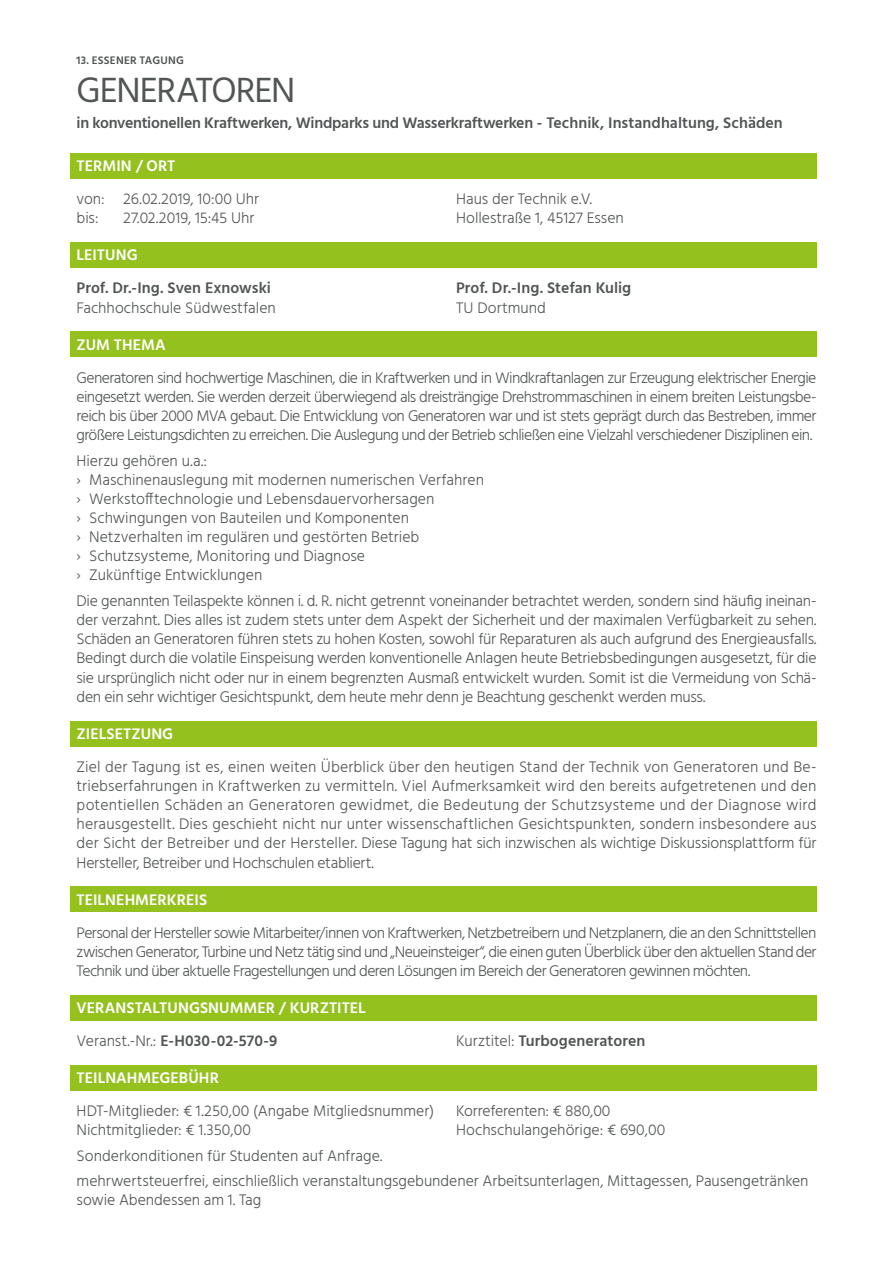
<style>
.page{position:relative;width:893px;height:1263px;background:#fff}
.page>*{position:absolute;margin:0;border:0;box-sizing:border-box;transform-origin:0 0}
.t1{font:36px "Hind";letter-spacing:-.035em;color:#525556}
.t2{font:300 15.75px/19.2px "Hind";letter-spacing:-.005em;color:#525556;text-align:justify}
.t3{font:600 15.75px "Hind";letter-spacing:-.005em;color:#525556}
.t4{font:600 15.75px/33px "Hind";letter-spacing:.005em;color:#fff}
.t5{font:600 11.25px "Hind";letter-spacing:.02em;color:#525556}
.s1{font-weight:300;color:#525556}
.s2{color:#525556}
.s3{font-weight:300}
</style>
<div class="page">
<div style="left:70px;top:153px;width:746px;height:26px;background:#95c11f"></div>
<div style="left:70px;top:242px;width:746px;height:26px;background:#95c11f"></div>
<div style="left:70px;top:332px;width:746px;height:25px;background:#95c11f"></div>
<div style="left:70px;top:721px;width:746px;height:25px;background:#95c11f"></div>
<div style="left:70px;top:887px;width:746px;height:25px;background:#95c11f"></div>
<div style="left:70px;top:995px;width:746px;height:25px;background:#95c11f"></div>
<div style="left:70px;top:1065px;width:746px;height:26px;background:#95c11f"></div>
<p class="t5" style="left:77px;top:52px;width:109px">13. ESSENER TAGUNG</p>
<h1 class="t1" style="left:77px;top:66px;width:220px">GENERATOREN</h1>
<p class="t3" style="left:77px;top:111px;width:708px">in konventionellen Kraftwerken, Windparks und Wasserkraftwerken - Technik, Instandhaltung, Schäden</p>
<p class="t4" style="left:77px;top:150px;width:100px">TERMIN / ORT</p>
<p class="t2" style="left:77px;top:190px;width:184px">von: 26.02.2019, 10:00 Uhr</p>
<p class="t2" style="left:456px;top:190px;width:138px">Haus der Technik e.V.</p>
<p class="t2" style="left:77px;top:209px;width:24px">bis:</p>
<p class="t2" style="left:123px;top:209px;width:133px">27.02.2019, 15:45 Uhr</p>
<p class="t2" style="left:456px;top:209px;width:169px">Hollestraße 1, 45127 Essen</p>
<p class="t4" style="left:77px;top:240px;width:63px">LEITUNG</p>
<p class="t3" style="left:77px;top:277px;width:196px">Prof. Dr.-Ing. Sven Exnowski</p>
<p class="t3" style="left:456px;top:277px;width:177px">Prof. Dr.-Ing. Stefan Kulig</p>
<p class="t2" style="left:77px;top:299px;width:201px">Fachhochschule Südwestfalen</p>
<p class="t2" style="left:456px;top:299px;width:91px">TU Dortmund</p>
<p class="t4" style="left:77px;top:329px;width:91px">ZUM THEMA</p>
<p class="t2" style="left:77px;top:369px;width:741px">Generatoren sind hochwertige Maschinen, die in Kraftwerken und in Windkraftanlagen zur Erzeugung elektrischer Energie eingesetzt werden. Sie werden derzeit überwiegend als dreisträngige Drehstrommaschinen in einem breiten Leistungsbe&shy;reich bis über 2000 MVA gebaut. Die Entwicklung von Generatoren war und ist stets geprägt durch das Bestreben, immer größere Leistungsdichten zu erreichen. Die Auslegung und der Betrieb schließen eine Vielzahl verschiedener Disziplinen ein.</p>
<p class="t2" style="left:77px;top:452px;width:409px;text-align:left">Hierzu gehören u.a.:<br>› Maschinenauslegung mit modernen numerischen Verfahren › Werkstofftechnologie und Lebensdauervorhersagen<br>› Schwingungen von Bauteilen und Komponenten<br>› Netzverhalten im regulären und gestörten Betrieb<br>› Schutzsysteme, Monitoring und Diagnose<br>› Zukünftige Entwicklungen</p>
<p class="t2" style="left:77px;top:592px;width:741px">Die genannten Teilaspekte können i. d. R. nicht getrennt voneinander betrachtet werden, sondern sind häufig ineinan&shy;der verzahnt. Dies alles ist zudem stets unter dem Aspekt der Sicherheit und der maximalen Verfügbarkeit zu sehen.<br>Schäden an Generatoren führen stets zu hohen Kosten, sowohl für Reparaturen als auch aufgrund des Energieausfalls.<br>Bedingt durch die volatile Einspeisung werden konventionelle Anlagen heute Betriebsbedingungen ausgesetzt, für die sie ursprünglich nicht oder nur in einem begrenzten Ausmaß entwickelt wurden. Somit ist die Vermeidung von Schä&shy;den ein sehr wichtiger Gesichtspunkt, dem heute mehr denn je Beachtung geschenkt werden muss.</p>
<p class="t4" style="left:77px;top:718px;width:98px">ZIELSETZUNG</p>
<p class="t2" style="left:77px;top:758px;width:741px">Ziel der Tagung ist es, einen weiten Überblick über den heutigen Stand der Technik von Generatoren und Be&shy;triebserfahrungen in Kraftwerken zu vermitteln. Viel Aufmerksamkeit wird den bereits aufgetretenen und den potentiellen Schäden an Generatoren gewidmet, die Bedeutung der Schutzsysteme und der Diagnose wird herausgestellt. Dies geschieht nicht nur unter wissenschaftlichen Gesichtspunkten, sondern insbesondere aus der Sicht der Betreiber und der Hersteller. Diese Tagung hat sich inzwischen als wichtige Diskussionsplattform für Hersteller, Betreiber und Hochschulen etabliert.</p>
<p class="t4" style="left:77px;top:884px;width:132px">TEILNEHMERKREIS</p>
<p class="t2" style="left:77px;top:924px;width:741px">Personal der Hersteller sowie Mitarbeiter/innen von Kraftwerken, Netzbetreibern und Netzplanern, die an den Schnittstellen zwischen Generator, Turbine und Netz tätig sind und „Neueinsteiger“, die einen guten Überblick über den aktuellen Stand der Technik und über aktuelle Fragestellungen und deren Lösungen im Bereich der Generatoren gewinnen möchten.</p>
<p class="t4" style="left:77px;top:992px;width:291px">VERANSTALTUNGSNUMMER / KURZTITEL<br><span class="s1">Veranst.-Nr.:</span> <span class="s2">E-H030-02-570-9</span></p>
<p class="t3" style="left:456px;top:1030px;width:191px"><span class="s3">Kurztitel:</span> Turbogeneratoren</p>
<p class="t4" style="left:77px;top:1062px;width:144px">TEILNAHMEGEBÜHR</p>
<p class="t2" style="left:77px;top:1102px;width:359px">HDT-Mitglieder: € 1.250,00 (Angabe Mitgliedsnummer)</p>
<p class="t2" style="left:456px;top:1102px;width:156px">Korreferenten: € 880,00</p>
<p class="t2" style="left:77px;top:1121px;width:176px">Nichtmitglieder: € 1.350,00</p>
<p class="t2" style="left:456px;top:1121px;width:211px">Hochschulangehörige: € 690,00</p>
<p class="t2" style="left:77px;top:1144px;width:733px;line-height:25.3px">Sonderkonditionen für Studenten auf Anfrage.<br>mehrwertsteuerfrei, einschließlich veranstaltungsgebundener Arbeitsunterlagen, Mittagessen, Pausengetränken</p>
<p class="t2" style="left:77px;top:1191px;width:186px">sowie Abendessen am 1. Tag</p>
</div>
